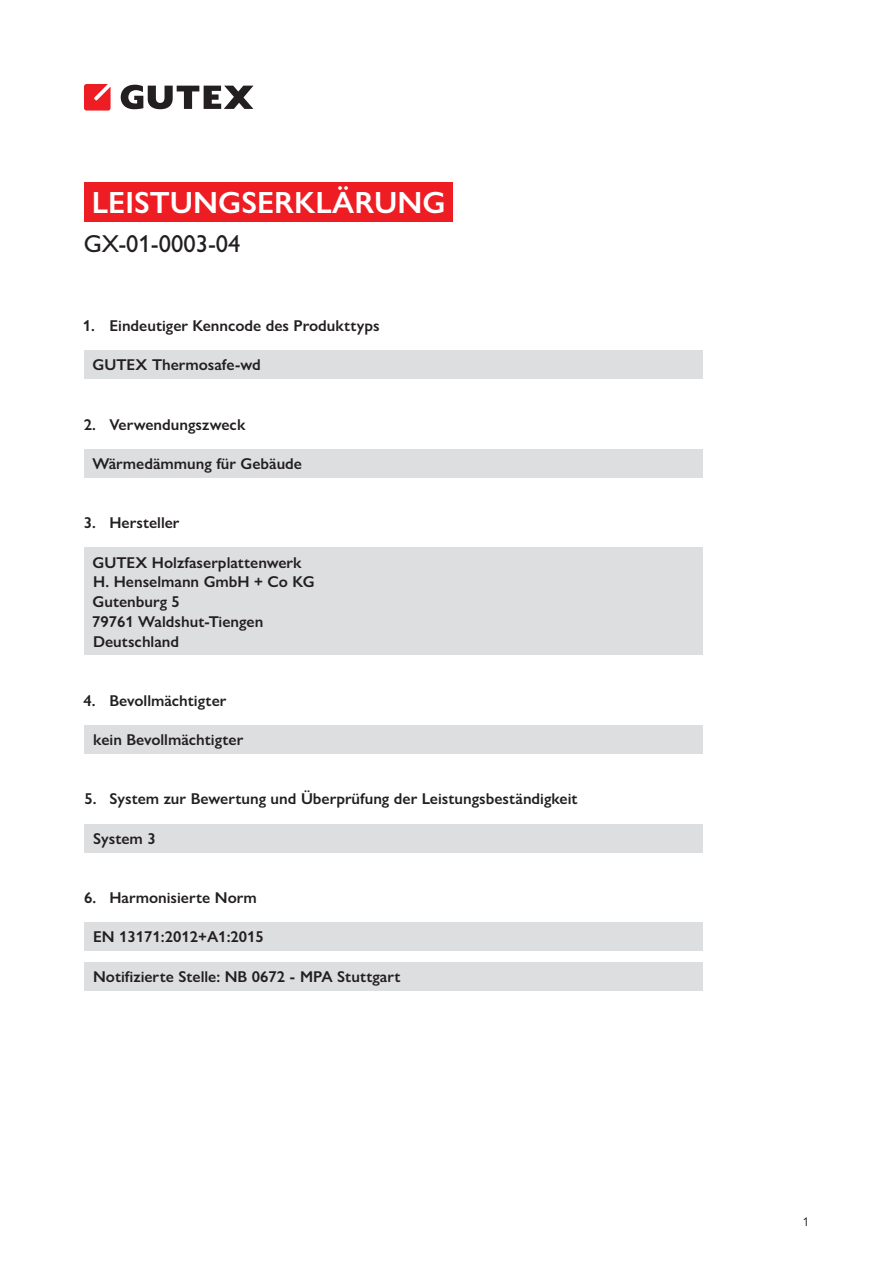
<style>
.page{position:relative;width:893px;height:1263px;background:#fff}
.page>*{position:absolute;margin:0;border:0;box-sizing:border-box;transform-origin:0 0}
.t1{font:600 30.75px "Gill Sans Nova";color:#fff}
.t2{font:500 24.6px "Gill Sans Nova";color:#231f20}
.t3{font:600 15.75px/19.6px "Gill Sans Nova";color:#231f20}
.t4{font:12.6px "Gill Sans Nova";color:#231f20}
</style>
<div class="page">
<div style="left:84px;top:183px;width:369px;height:39px;background:#ee1d23"></div>
<div style="left:84px;top:350px;width:619px;height:29px;background:#dddee0"></div>
<div style="left:84px;top:449px;width:619px;height:28px;background:#dddee0"></div>
<div style="left:84px;top:548px;width:619px;height:107px;background:#dddee0"></div>
<div style="left:84px;top:725px;width:619px;height:29px;background:#dddee0"></div>
<div style="left:84px;top:824px;width:619px;height:28px;background:#dddee0"></div>
<div style="left:84px;top:922px;width:619px;height:29px;background:#dddee0"></div>
<div style="left:84px;top:962px;width:619px;height:28px;background:#dddee0"></div>
<svg style="left:121px;top:85px;width:132px;height:24px"></svg>
<svg style="left:84px;top:84px;width:27px;height:27px"></svg>
<h1 class="t1" style="left:92px;top:183px;width:355px">LEISTUNGSERKLÄRUNG</h1>
<h2 class="t2" style="left:84px;top:229px;width:158px">GX-01-0003-04</h2>
<p class="t3" style="left:83px;top:316px;width:298px">1. Eindeutiger Kenncode des Produkttyps</p>
<p class="t3" style="left:93px;top:355px;width:170px">GUTEX Thermosafe-wd</p>
<p class="t3" style="left:84px;top:414px;width:163px">2. Verwendungszweck</p>
<p class="t3" style="left:92px;top:454px;width:211px">Wärmedämmung für Gebäude</p>
<p class="t3" style="left:84px;top:513px;width:97px">3. Hersteller</p>
<p class="t3" style="left:92px;top:552px;width:224px">GUTEX Holzfaserplattenwerk<br>H. Henselmann GmbH + Co KG<br>Gutenburg 5<br>79761 Waldshut-Tiengen<br>Deutschland</p>
<p class="t3" style="left:83px;top:690px;width:145px">4. Bevollmächtigter</p>
<p class="t3" style="left:93px;top:730px;width:152px">kein Bevollmächtigter</p>
<p class="t3" style="left:84px;top:789px;width:495px">5. System zur Bewertung und Überprüfung der Leistungsbeständigkeit</p>
<p class="t3" style="left:93px;top:828px;width:64px">System 3</p>
<p class="t3" style="left:84px;top:887px;width:174px">6. Harmonisierte Norm</p>
<p class="t3" style="left:93px;top:927px;width:172px">EN 13171:2012+A1:2015</p>
<p class="t3" style="left:93px;top:966px;width:309px">Notifizierte Stelle: NB 0672 - MPA Stuttgart</p>
<p class="t4" style="left:803px;top:1213px;width:8px">1</p>
</div>
